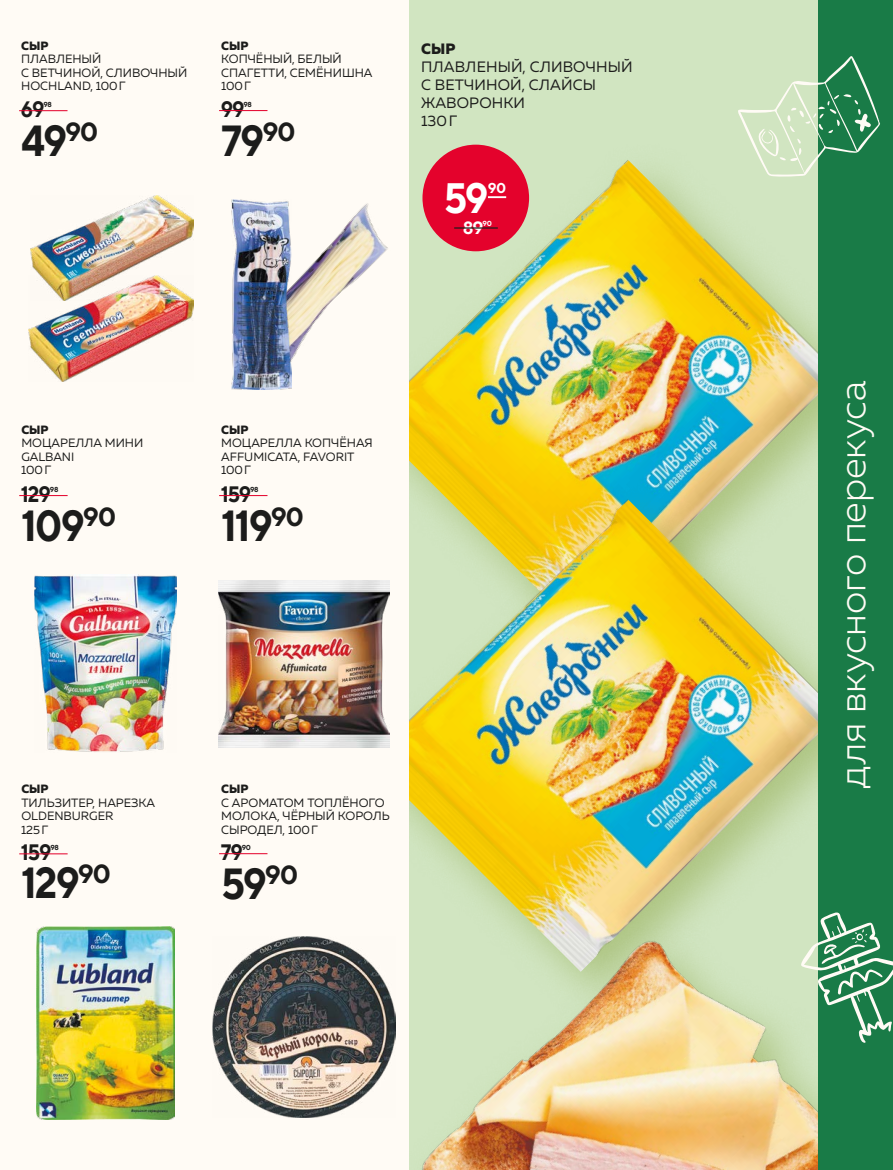
<style>
.page{position:relative;width:893px;height:1170px;background:#fff}
.page>*{position:absolute;margin:0;border:0;box-sizing:border-box;transform-origin:0 0}
.t1{font:700 43.5px "TT Norms";letter-spacing:-.05em;color:#1c1c1b;scale:.9 1}
.t2{font:700 42.45px "TT Norms";color:#fff;scale:.9 1}
.t3{font:300 37.5px "Muller";letter-spacing:-.005em;color:#fffbf5}
.t4{font:700 22.35px "TT Norms";letter-spacing:-.05em;color:#1c1c1b;scale:.9 1}
.t5{font:700 17.7px "TT Norms";color:#fff}
.t6{font:15px/18px "Muller";letter-spacing:.01em;color:#1c1c1b}
.t7{font:800 15px "Muller";color:#1c1c1b}
.t8{font:700 14.25px "TT Norms";color:#fff}
.t9{font:12px/13.5px "Muller";color:#1c1c1b}
.t10{font:800 12px "Muller";color:#1c1c1b}
.t11{font:700 7.35px "TT Norms";color:#fff}
.t12{font:700 7.2px "TT Norms";letter-spacing:-.05em;color:#1c1c1b}
</style>
<div class="page">
<div style="left:408px;top:0;width:411px;height:1169px;background:#d1e5c1"></div>
<img style="left:408px;top:154px;width:411px;height:325px">
<img style="left:408px;top:493px;width:411px;height:425px">
<img style="left:408px;top:918px;width:411px;height:251px">
<div style="left:0;top:0;width:408px;height:1169px;background:#fffbf5"></div>
<hr style="left:19px;top:110px;width:49px;height:1px;background:#e4022c">
<img style="left:30px;top:195px;width:164px;height:81px">
<img style="left:29px;top:276px;width:165px;height:106px">
<hr style="left:219px;top:110px;width:48px;height:1px;background:#e4022c">
<img style="left:291px;top:202px;width:122px;height:164px">
<img style="left:231px;top:199px;width:60px;height:190px">
<hr style="left:19px;top:495px;width:49px;height:1px;background:#e4022c">
<img style="left:34px;top:574px;width:142px;height:178px">
<hr style="left:219px;top:495px;width:48px;height:1px;background:#e4022c">
<img style="left:218px;top:580px;width:172px;height:167px">
<hr style="left:19px;top:853px;width:49px;height:1px;background:#e4022c">
<img style="left:37px;top:926px;width:137px;height:192px">
<div style="left:422px;top:145px;width:107px;height:106px;background:#e4022c;border-radius:50%"></div>
<svg style="left:488px;top:196px;width:18px;height:2px"></svg>
<hr style="left:454px;top:227px;width:44px;height:1px;background:#1c1c1b">
<hr style="left:219px;top:853px;width:48px;height:1px;background:#e4022c">
<img style="left:213px;top:936px;width:182px;height:181px">
<div style="left:819px;top:0;width:74px;height:1169px;background:#197b47"></div>
<svg style="left:800px;top:909px;width:93px;height:134px"></svg>
<svg style="left:737px;top:55px;width:143px;height:122px"></svg>
<p class="t10" style="left:21px;top:38px;width:29px">СЫР</p>
<p class="t9" style="left:21px;top:52px;width:168px">ПЛАВЛЕНЫЙ<br>С ВЕТЧИНОЙ, СЛИВОЧНЫЙ<br>HOCHLAND, 100Г</p>
<h3 class="t4" style="left:21px;top:95px;width:28px">69</h3>
<p class="t12" style="left:44px;top:100px;width:10px">98</p>
<h1 class="t1" style="left:21px;top:113px;width:88px">49<sup>90</sup></h1>
<p class="t10" style="left:221px;top:38px;width:29px">СЫР</p>
<p class="t9" style="left:221px;top:52px;width:153px">КОПЧЁНЫЙ, БЕЛЫЙ<br>СПАГЕТТИ, СЕМЁНИШНА<br>100Г</p>
<h3 class="t4" style="left:221px;top:95px;width:28px">99</h3>
<p class="t12" style="left:243px;top:100px;width:10px">98</p>
<h1 class="t1" style="left:221px;top:113px;width:84px">79<sup>90</sup></h1>
<p class="t7" style="left:421px;top:40px;width:36px">СЫР</p>
<p class="t6" style="left:421px;top:58px;width:213px">ПЛАВЛЕНЫЙ, СЛИВОЧНЫЙ<br>С ВЕТЧИНОЙ, СЛАЙСЫ<br>ЖАВОРОНКИ<br>130Г</p>
<h2 class="t2" style="left:444px;top:171px;width:51px">59</h2>
<p class="t8" style="left:488px;top:179px;width:20px">90</p>
<h3 class="t5" style="left:463px;top:216px;width:22px">89</h3>
<p class="t11" style="left:483px;top:219px;width:11px">90</p>
<p class="t10" style="left:21px;top:422px;width:29px">СЫР</p>
<p class="t9" style="left:21px;top:436px;width:124px">МОЦАРЕЛЛА МИНИ<br>GALBANI<br>100Г</p>
<h3 class="t4" style="left:21px;top:480px;width:35px">129</h3>
<p class="t12" style="left:50px;top:484px;width:10px">98</p>
<h1 class="t1" style="left:21px;top:498px;width:107px">109<sup>90</sup></h1>
<p class="t10" style="left:221px;top:422px;width:29px">СЫР</p>
<p class="t9" style="left:221px;top:436px;width:153px">МОЦАРЕЛЛА КОПЧЁНАЯ<br>AFFUMICATA, FAVORIT<br>100Г</p>
<h3 class="t4" style="left:221px;top:480px;width:35px">159</h3>
<p class="t12" style="left:250px;top:484px;width:10px">98</p>
<h1 class="t1" style="left:221px;top:498px;width:94px">119<sup>90</sup></h1>
<p class="t10" style="left:21px;top:781px;width:29px">СЫР</p>
<p class="t9" style="left:21px;top:795px;width:135px">ТИЛЬЗИТЕР, НАРЕЗКА<br>OLDENBURGER<br>125Г</p>
<h3 class="t4" style="left:21px;top:838px;width:35px">159</h3>
<p class="t12" style="left:50px;top:843px;width:10px">98</p>
<h1 class="t1" style="left:21px;top:855px;width:101px">129<sup>90</sup></h1>
<p class="t10" style="left:221px;top:781px;width:29px">СЫР</p>
<p class="t9" style="left:221px;top:795px;width:170px">С АРОМАТОМ ТОПЛЁНОГО<br>МОЛОКА, ЧЁРНЫЙ КОРОЛЬ<br>СЫРОДЕЛ, 100Г</p>
<h3 class="t4" style="left:221px;top:838px;width:26px">79</h3>
<p class="t12" style="left:242px;top:842px;width:11px">90</p>
<h1 class="t1" style="left:221px;top:856px;width:87px">59<sup>90</sup></h1>
<h3 class="t3" style="left:830px;top:788px;width:409px;rotate:-90deg">для вкусного перекуса</h3>
</div>
